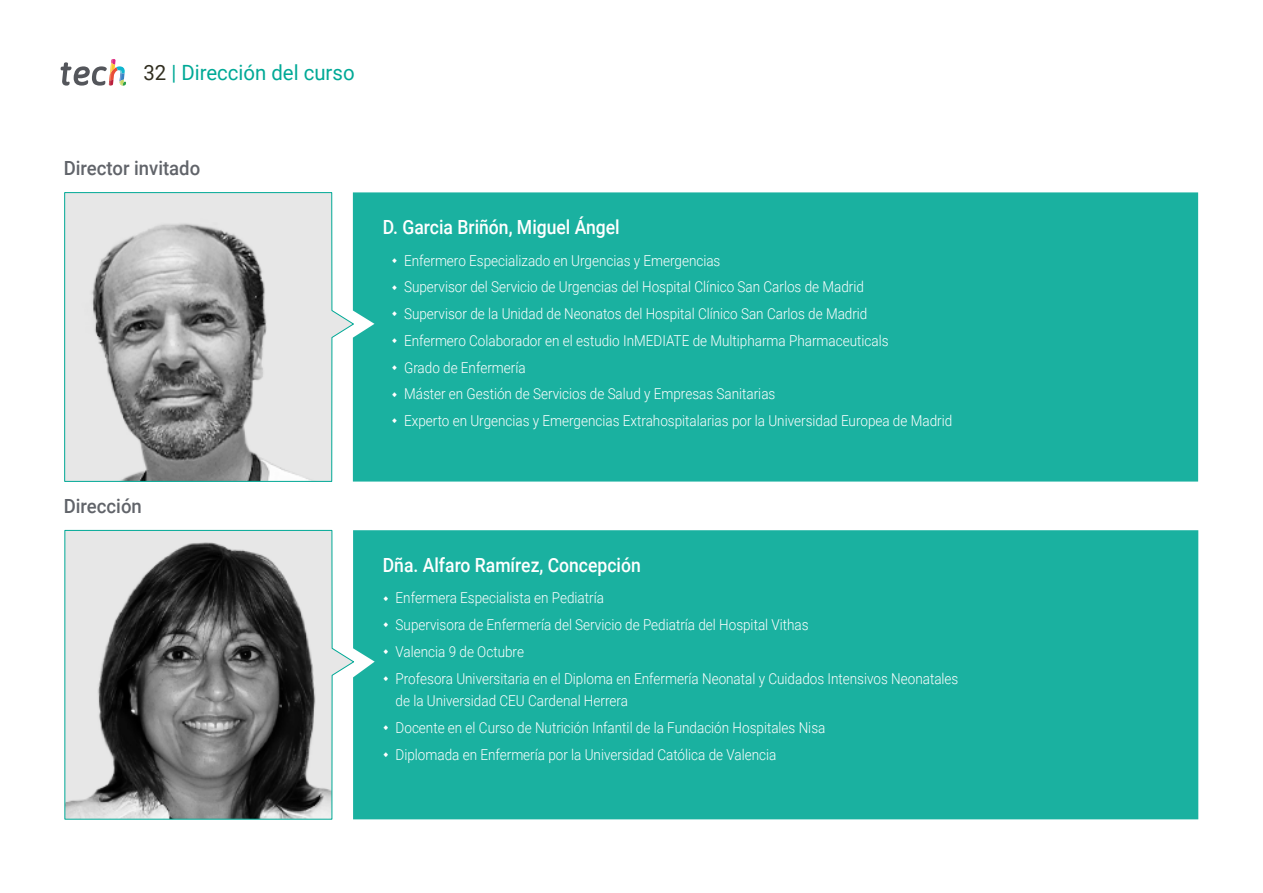
<style>
.page{position:relative;width:1263px;height:893px;background:#fff}
.page>*{position:absolute;margin:0;border:0;box-sizing:border-box;transform-origin:0 0}
.t1{font:21px "Roboto";color:#00a996}
.t2{font:500 19.5px "Roboto";color:#fff;scale:.9 1}
.t3{font:500 19.5px "Roboto";color:#61646a;scale:.95 1}
.t4{font:300 15px/26.7px "Roboto";color:#fff;scale:.9 1}
.s1{color:#312e20}
</style>
<div class="page">
<svg style="left:61px;top:59px;width:65px;height:27px"></svg>
<div style="left:354px;top:192px;width:844px;height:290px;background:#1ab1a0"></div>
<div style="left:354px;top:530px;width:844px;height:289px;background:#1ab1a0"></div>
<svg style="left:64px;top:530px;width:290px;height:289px;background:#838787"></svg>
<svg style="left:64px;top:192px;width:290px;height:290px;background:#bdc0bf"></svg>
<svg style="left:384px;top:596px;width:4px;height:5px"></svg>
<svg style="left:384px;top:622px;width:4px;height:5px"></svg>
<svg style="left:384px;top:649px;width:4px;height:5px"></svg>
<svg style="left:384px;top:676px;width:4px;height:5px"></svg>
<svg style="left:384px;top:725px;width:4px;height:5px"></svg>
<svg style="left:384px;top:752px;width:4px;height:5px"></svg>
<svg style="left:392px;top:258px;width:5px;height:5px"></svg>
<svg style="left:392px;top:285px;width:5px;height:5px"></svg>
<svg style="left:392px;top:311px;width:5px;height:5px"></svg>
<svg style="left:392px;top:338px;width:5px;height:5px"></svg>
<svg style="left:392px;top:365px;width:5px;height:5px"></svg>
<svg style="left:392px;top:392px;width:5px;height:5px"></svg>
<svg style="left:392px;top:418px;width:5px;height:5px"></svg>
<h1 class="t1" style="left:144px;top:57px;width:213px"><span class="s1">32</span> | Dirección del curso</h1>
<h2 class="t3" style="left:64px;top:155px;width:145px">Director invitado</h2>
<h2 class="t3" style="left:64px;top:493px;width:84px">Dirección</h2>
<h2 class="t2" style="left:383px;top:213px;width:265px">D. Garcia Briñón, Miguel Ángel</h2>
<p class="t4" style="left:404px;top:246px;width:610px">Enfermero Especializado en Urgencias y Emergencias<br>Supervisor del Servicio de Urgencias del Hospital Clínico San Carlos de Madrid<br>Supervisor de la Unidad de Neonatos del Hospital Clínico San Carlos de Madrid<br>Enfermero Colaborador en el estudio InMEDIATE de Multipharma Pharmaceuticals<br>Grado de Enfermería<br>Máster en Gestión de Servicios de Salud y Empresas Sanitarias<br>Experto en Urgencias y Emergencias Extrahospitalarias por la Universidad Europea de Madrid</p>
<h2 class="t2" style="left:383px;top:551px;width:288px">Dña. Alfaro Ramírez, Concepción</h2>
<p class="t4" style="left:396px;top:584px;width:627px">Enfermera Especialista en Pediatría<br>Supervisora de Enfermería del Servicio de Pediatría del Hospital Vithas<br>Valencia 9 de Octubre<br>Profesora Universitaria en el Diploma en Enfermería Neonatal y Cuidados Intensivos Neonatales</p>
<p class="t4" style="left:396px;top:687px;width:479px">de la Universidad CEU Cardenal Herrera<br>Docente en el Curso de Nutrición Infantil de la Fundación Hospitales Nisa<br>Diplomada en Enfermería por la Universidad Católica de Valencia</p>
</div>
